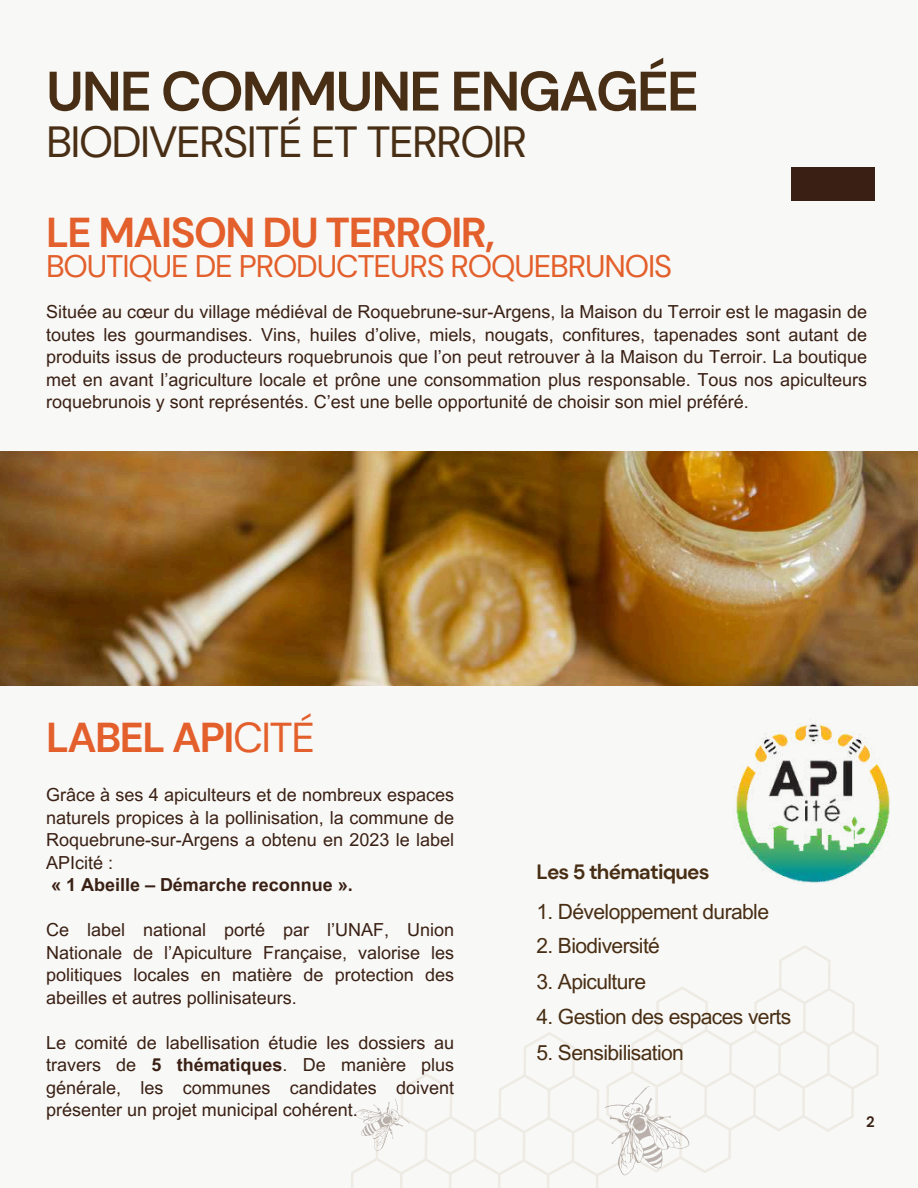
<style>
.page{position:relative;width:918px;height:1188px;background:#f8f8f6}
.page>*{position:absolute;margin:0;border:0;box-sizing:border-box;transform-origin:0 0}
.t1{font:700 55.5px "DM Sans";letter-spacing:-.035em;color:#482e14}
.t2{font:43.5px "DM Sans";letter-spacing:-.035em;color:#482e14}
.t3{font:700 41.7px "DM Sans";letter-spacing:-.035em;color:#e35f2b}
.t4{font:31.2px "DM Sans";letter-spacing:-.035em;color:#e35f2b}
.t5{font:21px "Arial MT Pro";letter-spacing:-.03em;color:#482e14}
.t6{font:700 20.7px "DM Sans";letter-spacing:-.035em;color:#482e14}
.t7{font:18px/22.5px "Arial MT Pro";color:#3a2014;text-align:justify}
.t8{font:700 18px "Arial MT Pro";color:#3a2014}
.t9{font:700 15px "DM Sans";color:#3a2014}
.s1{font-weight:400}
.s2{font-weight:700}
</style>
<div class="page">
<img style="left:0;top:452px;width:918px;height:234px">
<div style="left:791px;top:168px;width:84px;height:33px;background:#3a2014"></div>
<svg style="left:351px;top:1032px;width:278px;height:156px"></svg>
<svg style="left:606px;top:945px;width:273px;height:228px"></svg>
<img style="left:736px;top:723px;width:154px;height:160px">
<h1 class="t1" style="left:46px;top:56px;width:654px">UNE COMMUNE ENGAGÉE</h1>
<h2 class="t2" style="left:46px;top:115px;width:483px">BIODIVERSITÉ ET TERROIR</h2>
<h3 class="t3" style="left:46px;top:206px;width:450px">LE MAISON DU TERROIR,</h3>
<h3 class="t4" style="left:46px;top:247px;width:628px">BOUTIQUE DE PRODUCTEURS ROQUEBRUNOIS</h3>
<p class="t7" style="left:46px;top:302px;width:823px">Située au cœur du village médiéval de Roquebrune-sur-Argens, la Maison du Terroir est le magasin de toutes les gourmandises. Vins, huiles d’olive, miels, nougats, confitures, tapenades sont autant de produits issus de producteurs roquebrunois que l’on peut retrouver à la Maison du Terroir. La boutique met en avant l’agriculture locale et prône une consommation plus responsable. Tous nos apiculteurs roquebrunois y sont représentés. C’est une belle opportunité de choisir son miel préféré.</p>
<h3 class="t3" style="left:46px;top:711px;width:270px">LABEL API<span class="s1">CITÉ</span></h3>
<p class="t7" style="left:46px;top:785px;width:410px">Grâce à ses 4 apiculteurs et de nombreux espaces naturels propices à la pollinisation, la commune de Roquebrune-sur-Argens a obtenu en 2023 le label APIcité :</p>
<p class="t8" style="left:51px;top:874px;width:303px">« 1 Abeille – Démarche reconnue ».</p>
<p class="t7" style="left:46px;top:920px;width:410px">Ce label national porté par l’UNAF, Union Nationale de l’Apiculture Française, valorise les politiques locales en matière de protection des abeilles et autres pollinisateurs.</p>
<p class="t7" style="left:46px;top:1032px;width:410px">Le comité de labellisation étudie les dossiers au travers de <span class="s2">5 thématiques</span>. De manière plus générale, les communes candidates doivent présenter un projet municipal cohérent.</p>
<p class="t5" style="left:536px;top:1041px;width:149px">5. Sensibilisation</p>
<p class="t6" style="left:536px;top:859px;width:175px">Les 5 thématiques</p>
<p class="t5" style="left:536px;top:900px;width:234px">1. Développement durable</p>
<p class="t5" style="left:536px;top:934px;width:125px">2. Biodiversité</p>
<p class="t5" style="left:536px;top:970px;width:111px">3. Apiculture</p>
<p class="t5" style="left:536px;top:1005px;width:256px">4. Gestion des espaces verts</p>
<p class="t9" style="left:866px;top:1113px;width:10px">2</p>
</div>
